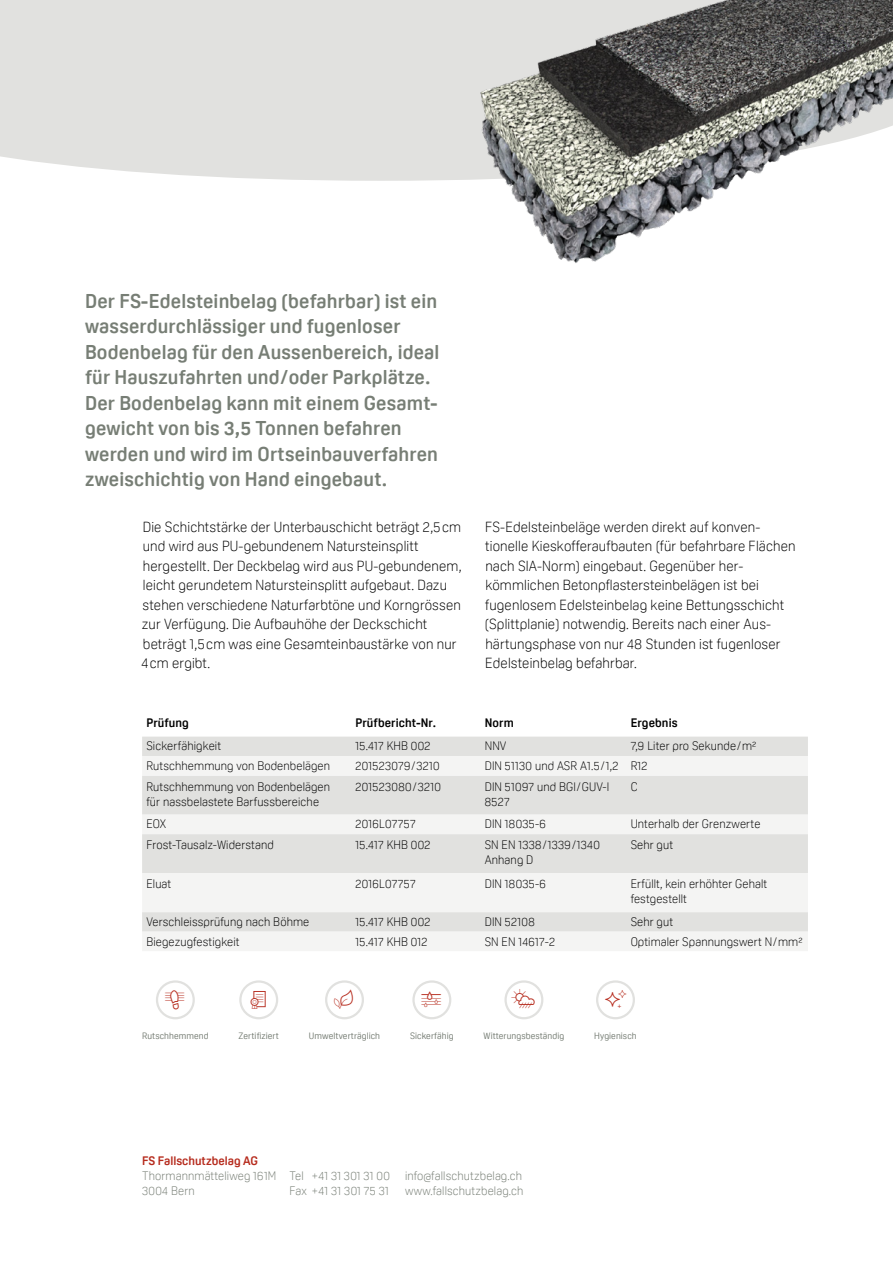
<style>
.page{position:relative;width:893px;height:1263px;background:#fff}
.page>*{position:absolute;margin:0;border:0;box-sizing:border-box;transform-origin:0 0}
.Leadtext{font:700 19.5px/25.5px "Oscine";letter-spacing:.01em;color:#777e75}
.Lauftext{font:300 14.25px/19.5px "Oscine";letter-spacing:.01em;color:#000}
.Lauftext_Tabelle{font:300 12px/15px "Oscine";letter-spacing:.01em;color:#000}
.Lauftext_Tabelle-2{font:300 12px/15px "Oscine";letter-spacing:.03em;color:#000}
.Kleintext{font:300 12px "Oscine";letter-spacing:.01em;color:#777e75}
.Tabellentitel{font:700 12px "Oscine";letter-spacing:.01em;color:#000}
.Kleintexttitel{font:700 12px "Oscine";color:#b62b1d}
.Legende{font:9px "Oscine";letter-spacing:.01em;color:#777e75}
</style>
<div class="page">
<div style="left:142px;top:737px;width:666px;height:19px;background:#e1e1df"></div>
<svg style="left:142px;top:756px;width:666px;height:195px;fill:#eeeeed"></svg>
<div style="left:156px;top:980px;width:39px;height:39px;border:2px solid #e1e1df;border-radius:50%"></div>
<div style="left:325px;top:980px;width:39px;height:39px;border:2px solid #e1e1df;border-radius:50%"></div>
<div style="left:504px;top:980px;width:39px;height:39px;border:2px solid #e1e1df;border-radius:50%"></div>
<div style="left:239px;top:980px;width:39px;height:39px;border:2px solid #e1e1df;border-radius:50%"></div>
<div style="left:596px;top:980px;width:39px;height:39px;border:2px solid #e1e1df;border-radius:50%"></div>
<div style="left:412px;top:980px;width:39px;height:39px;border:2px solid #e1e1df;border-radius:50%"></div>
<div style="left:0;top:0;width:465px;height:181px;background:#e1e1df"></div>
<img style="left:465px;top:0;width:428px;height:263px">
<p class="Leadtext" style="left:85px;top:288px;width:356px">Der FS-Edelsteinbelag (befahrbar) ist ein wasserdurchlässiger und fugenloser Bodenbelag für den Aussenbereich, ideal für Hauszufahrten und/oder Parkplätze.<br>Der Bodenbelag kann mit einem Gesamt&shy;gewicht von bis 3,5 Tonnen befahren werden und wird im Ortseinbauverfahren zweischichtig von Hand eingebaut.</p>
<p class="Lauftext" style="left:141px;top:517px;width:321px">Die Schichtstärke der Unterbauschicht beträgt 2,5 cm und wird aus PU-gebundenem Natursteinsplitt hergestellt. Der Deckbelag wird aus PU-gebundenem, leicht gerundetem Natursteinsplitt aufgebaut. Dazu stehen verschiedene Naturfarbtöne und Korngrössen zur Verfügung. Die Aufbauhöhe der Deckschicht beträgt 1,5 cm was eine Gesamteinbaustärke von nur 4 cm ergibt.</p>
<p class="Lauftext" style="left:485px;top:517px;width:312px">FS-Edelsteinbeläge werden direkt auf konven&shy;tionelle Kieskofferaufbauten (für befahrbare Flächen nach SIA-Norm) eingebaut. Gegenüber her&shy;kömmlichen Betonpflastersteinbelägen ist bei fugenlosem Edelsteinbelag keine Bettungsschicht (Splittplanie) notwendig. Bereits nach einer Aus&shy;härtungsphase von nur 48 Stunden ist fugenloser Edelsteinbelag befahrbar.</p>
<p class="Tabellentitel" style="left:146px;top:716px;width:44px">Prüfung</p>
<p class="Tabellentitel" style="left:356px;top:716px;width:82px">Prüfbericht-Nr.</p>
<p class="Tabellentitel" style="left:485px;top:716px;width:30px">Norm</p>
<p class="Tabellentitel" style="left:631px;top:716px;width:49px">Ergebnis</p>
<p class="Lauftext_Tabelle" style="left:146px;top:739px;width:76px">Sickerfähigkeit</p>
<p class="Lauftext_Tabelle-2" style="left:356px;top:739px;width:77px">15.417 KHB 002</p>
<p class="Lauftext_Tabelle" style="left:485px;top:739px;width:23px">NNV</p>
<p class="Lauftext_Tabelle" style="left:631px;top:739px;width:127px">7,9 Liter pro Sekunde / m2</p>
<p class="Lauftext_Tabelle" style="left:146px;top:758px;width:185px">Rutschhemmung von Bodenbelägen</p>
<p class="Lauftext_Tabelle-2" style="left:356px;top:758px;width:86px">201523079 / 3210</p>
<p class="Lauftext_Tabelle" style="left:485px;top:758px;width:135px">DIN 51130 und ASR A1.5 / 1,2</p>
<p class="Lauftext_Tabelle" style="left:631px;top:758px;width:18px">R12</p>
<p class="Lauftext_Tabelle" style="left:146px;top:779px;width:185px">Rutschhemmung von Bodenbelägen für nassbelastete Barfussbereiche</p>
<p class="Lauftext_Tabelle-2" style="left:356px;top:779px;width:87px">201523080 / 3210</p>
<p class="Lauftext_Tabelle" style="left:485px;top:779px;width:126px">DIN 51097 und BGI / GUV-I<br>8527</p>
<p class="Lauftext_Tabelle" style="left:631px;top:779px;width:8px">C</p>
<p class="Lauftext_Tabelle" style="left:146px;top:817px;width:21px">EOX</p>
<p class="Lauftext_Tabelle-2" style="left:356px;top:817px;width:62px">2016L07757</p>
<p class="Lauftext_Tabelle-2" style="left:485px;top:817px;width:63px">DIN 18035-6</p>
<p class="Lauftext_Tabelle" style="left:631px;top:817px;width:131px">Unterhalb der Grenzwerte</p>
<p class="Lauftext_Tabelle" style="left:146px;top:837px;width:129px">Frost-Tausalz-Widerstand</p>
<p class="Lauftext_Tabelle-2" style="left:356px;top:837px;width:77px">15.417 KHB 002</p>
<p class="Lauftext_Tabelle-2" style="left:485px;top:837px;width:117px">SN EN 1338 / 1339 / 1340<br>Anhang D</p>
<p class="Lauftext_Tabelle" style="left:631px;top:837px;width:44px">Sehr gut</p>
<p class="Lauftext_Tabelle" style="left:146px;top:876px;width:26px">Eluat</p>
<p class="Lauftext_Tabelle-2" style="left:356px;top:876px;width:62px">2016L07757</p>
<p class="Lauftext_Tabelle-2" style="left:485px;top:876px;width:63px">DIN 18035-6</p>
<p class="Lauftext_Tabelle" style="left:631px;top:876px;width:138px">Erfüllt, kein erhöhter Gehalt festgestellt</p>
<p class="Lauftext_Tabelle" style="left:146px;top:914px;width:165px">Verschleissprüfung nach Böhme</p>
<p class="Lauftext_Tabelle-2" style="left:356px;top:914px;width:77px">15.417 KHB 002</p>
<p class="Lauftext_Tabelle-2" style="left:485px;top:914px;width:52px">DIN 52108</p>
<p class="Lauftext_Tabelle" style="left:631px;top:914px;width:44px">Sehr gut</p>
<p class="Lauftext_Tabelle" style="left:146px;top:934px;width:95px">Biegezugfestigkeit</p>
<p class="Lauftext_Tabelle" style="left:356px;top:934px;width:73px">15.417 KHB 012</p>
<p class="Lauftext_Tabelle-2" style="left:485px;top:934px;width:72px">SN EN 14617-2</p>
<p class="Lauftext_Tabelle" style="left:631px;top:934px;width:173px">Optimaler Spannungswert N / mm2</p>
<p class="Legende" style="left:239px;top:1031px;width:42px">Zertifiziert</p>
<p class="Legende" style="left:594px;top:1031px;width:44px">Hygienisch</p>
<p class="Legende" style="left:410px;top:1031px;width:45px">Sickerfähig</p>
<p class="Legende" style="left:142px;top:1031px;width:68px">Rutschhemmend</p>
<p class="Legende" style="left:309px;top:1031px;width:73px">Umweltverträglich</p>
<p class="Legende" style="left:484px;top:1031px;width:82px">Witterungsbeständig</p>
<p class="Kleintexttitel" style="left:142px;top:1154px;width:117px">FS Fallschutzbelag AG</p>
<p class="Kleintext" style="left:142px;top:1169px;width:136px">Thormannmätteliweg 161M</p>
<p class="Kleintext" style="left:142px;top:1184px;width:54px">3004 Bern</p>
<p class="Kleintext" style="left:289px;top:1169px;width:102px">Tel +41 31 301 31 00</p>
<p class="Kleintext" style="left:289px;top:1184px;width:101px">Fax +41 31 301 75 31</p>
<p class="Kleintext" style="left:405px;top:1169px;width:118px">info@fallschutzbelag.ch</p>
<p class="Kleintext" style="left:405px;top:1184px;width:120px">www.fallschutzbelag.ch</p>
</div>
